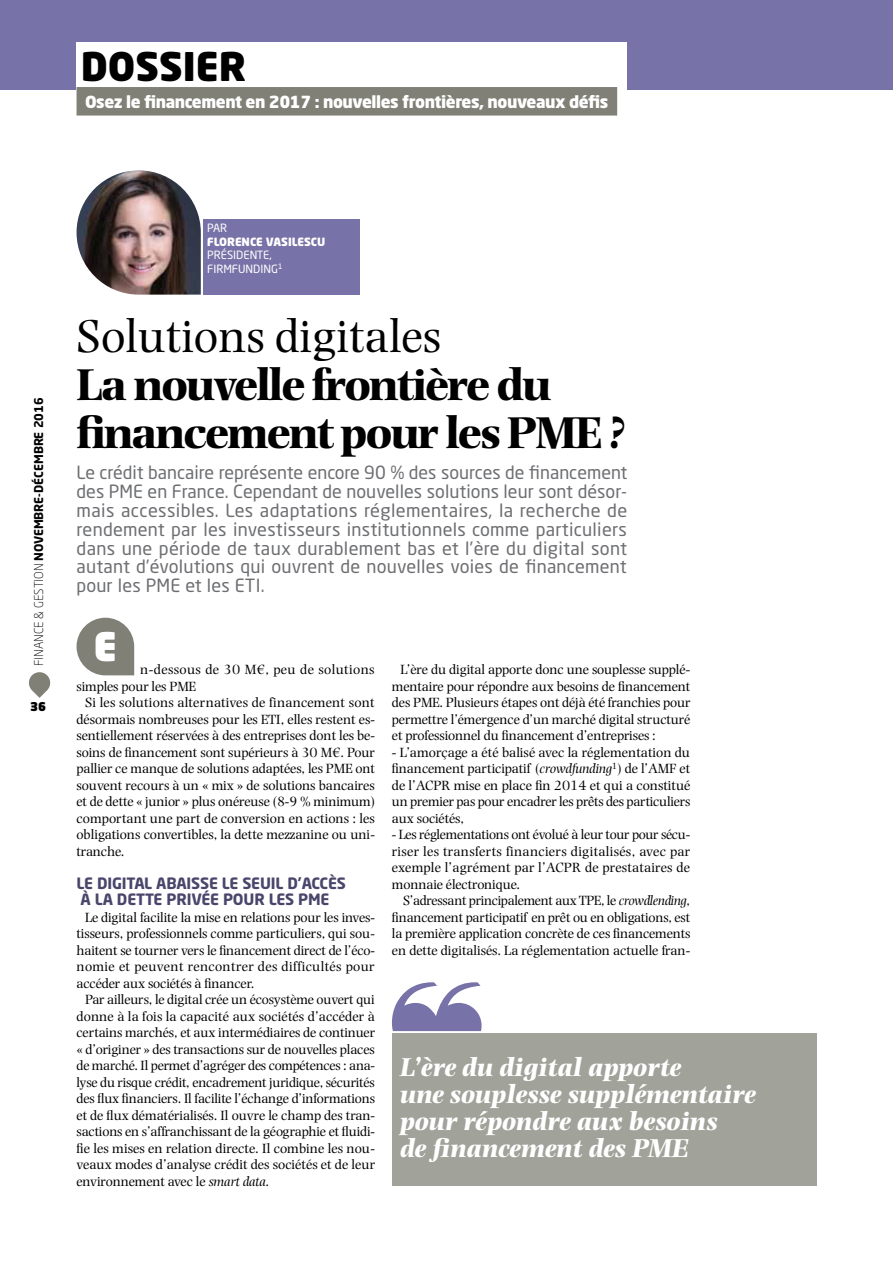
<style>
.page{position:relative;width:893px;height:1263px;background:#fff}
.page>*{position:absolute;margin:0;border:0;box-sizing:border-box;transform-origin:0 0}
.t1{font:48px "Photina MT Std";color:#000}
.t2{font:700 46.5px/48px "Photina MT Std";letter-spacing:-.045em;color:#000}
.t3{font:900 39px "Neo Sans Std";color:#000}
.t4{font:900 38.85px "Neo Sans Std";color:#fff}
.t5{font:italic 700 27px/27px "Photina MT Std";letter-spacing:-.01em;color:#fff}
.t6{font:18px/18.8px "Neo Sans Std";letter-spacing:.01em;color:#6d6e71;text-align:justify}
.t7{font:900 16.5px "Neo Sans Std";letter-spacing:-.025em;color:#fff}
.t8{font:700 15.45px/16.5px "Neo Sans Std";letter-spacing:-.01em;color:#4a466b}
.t9{font:13.95px/16.5px "Photina MT Std";letter-spacing:-.01em;color:#000;text-align:justify}
.t10{font:13.95px/16.5px "Photina MT Std";letter-spacing:.025em;color:#000}
.t11{font:700 12px "Neo Sans Std";color:#000}
.t12{font:900 12px "Neo Sans Std";color:#000}
.t13{font:11.25px/13.5px "Neo Sans Std";color:#fff}
.t14{font:900 11.25px "Neo Sans Std";color:#fff}
.s1{font-weight:300}
.s2{font-style:italic}
</style>
<div class="page">
<div style="left:0;top:0;width:893px;height:89px;background:#7772a7"></div>
<div style="left:203px;top:219px;width:157px;height:76px;background:#7772a7"></div>
<div style="left:77px;top:618px;width:57px;height:57px;background:#808077;border-radius:29px"></div>
<div style="left:392px;top:1033px;width:424px;height:153px;background:#a1a299"></div>
<svg style="left:392px;top:982px;width:90px;height:49px"></svg>
<img style="left:77px;top:170px;width:124px;height:125px">
<svg style="left:29px;top:672px;width:22px;height:26px"></svg>
<div style="left:77px;top:43px;width:550px;height:51px;background:#fff"></div>
<div style="left:77px;top:87px;width:540px;height:29px;background:#808077"></div>
<h3 class="t3" style="left:81px;top:41px;width:167px">DOSSIER</h3>
<p class="t7" style="left:85px;top:91px;width:525px">Osez le financement en 2017 : nouvelles frontières, nouveaux défis</p>
<p class="t11" style="left:31px;top:666px;width:270px;rotate:-90deg"><span class="s1">Finance &amp; gestion</span> NOVEMBRE-DÉCEMBRE 2016</p>
<p class="t12" style="left:30px;top:699px;width:18px">36</p>
<p class="t13" style="left:207px;top:221px;width:8px">PAR</p>
<p class="t14" style="left:207px;top:234px;width:92px">Florence Vasilescu</p>
<p class="t13" style="left:207px;top:248px;width:77px">Présidente,<br>FirmFunding<sup>1</sup></p>
<h1 class="t1" style="left:77px;top:309px;width:366px">Solutions digitales</h1>
<h2 class="t2" style="left:77px;top:361px;width:550px">La nouvelle frontière du financement pour les PME ?</h2>
<p class="t6" style="left:77px;top:463px;width:552px">Le crédit bancaire représente encore 90 % des sources de financement des PME en France. Cependant de nouvelles solutions leur sont désor&shy;mais accessibles. Les adaptations réglementaires, la recherche de rendement par les investisseurs institutionnels comme particuliers dans une période de taux durablement bas et l’ère du digital sont autant d’évolutions qui ouvrent de nouvelles voies de financement pour les PME et les ETI.</p>
<h3 class="t4" style="left:94px;top:620px;width:25px">E</h3>
<p class="t10" style="left:77px;top:661px;width:300px;text-indent:64px">n-dessous de 30 M€, peu de solutions simples pour les PME</p>
<p class="t9" style="left:77px;top:694px;width:300px;text-indent:9px">Si les solutions alternatives de financement sont désormais nombreuses pour les ETI, elles restent es&shy;sentiellement réservées à des entreprises dont les be&shy;soins de financement sont supérieurs à 30 M€. Pour pallier ce manque de solutions adaptées, les PME ont souvent recours à un « mix » de solutions bancaires et de dette « junior » plus onéreuse (8-9 % minimum) comportant une part de conversion en actions : les obligations convertibles, la dette mezzanine ou uni&shy;tranche.</p>
<p class="t8" style="left:77px;top:874px;width:271px">LE DIGITAL ABAISSE LE SEUIL D’ACCÈS<br>À LA DETTE PRIVÉE POUR LES PME</p>
<p class="t9" style="left:77px;top:909px;width:300px;text-indent:9px">Le digital facilite la mise en relations pour les inves&shy;tisseurs, professionnels comme particuliers, qui sou&shy;haitent se tourner vers le financement direct de l’éco&shy;nomie et peuvent rencontrer des difficultés pour accéder aux sociétés à financer.</p>
<p class="t9" style="left:77px;top:991px;width:300px;text-indent:9px">Par ailleurs, le digital crée un écosystème ouvert qui donne à la fois la capacité aux sociétés d’accéder à certains marchés, et aux intermédiaires de continuer « d’originer » des transactions sur de nouvelles places de marché. Il permet d’agréger des compétences : ana&shy;lyse du risque crédit, encadrement juridique, sécurités des flux financiers. Il facilite l’échange d’informations et de flux dématérialisés. Il ouvre le champ des tran&shy;sactions en s’affranchissant de la géographie et fluidi&shy;fie les mises en relation directe. Il combine les nou&shy;veaux modes d’analyse crédit des sociétés et de leur environnement avec le <span class="s2">smart data</span>.</p>
<p class="t9" style="left:392px;top:661px;width:300px;text-indent:9px">L’ère du digital apporte donc une souplesse supplé&shy;mentaire pour répondre aux besoins de financement des PME. Plusieurs étapes ont déjà été franchies pour permettre l’émergence d’un marché digital structuré et professionnel du financement d’entreprises :</p>
<p class="t9" style="left:392px;top:744px;width:300px">- L’amorçage a été balisé avec la réglementation du financement participatif (<span class="s2">crowdfunding</span><sup>1</sup>) de l’AMF et de l’ACPR mise en place fin 2014 et qui a constitué un premier pas pour encadrer les prêts des particuliers aux sociétés,</p>
<p class="t9" style="left:392px;top:826px;width:300px">- Les réglementations ont évolué à leur tour pour sécu&shy;riser les transferts financiers digitalisés, avec par exemple l’agrément par l’ACPR de prestataires de monnaie électronique.</p>
<p class="t9" style="left:392px;top:892px;width:300px;text-indent:11px">S’adressant principalement aux TPE, le <span class="s2">crowdlending</span>, financement participatif en prêt ou en obligations, est la première application concrète de ces financements en dette digitalisés. La réglementation actuelle fran-</p>
<h3 class="t5" style="left:400px;top:1054px;width:358px">L’ère du digital apporte<br>une souplesse supplémentaire pour répondre aux besoins<br>de financement des PME</h3>
</div>
